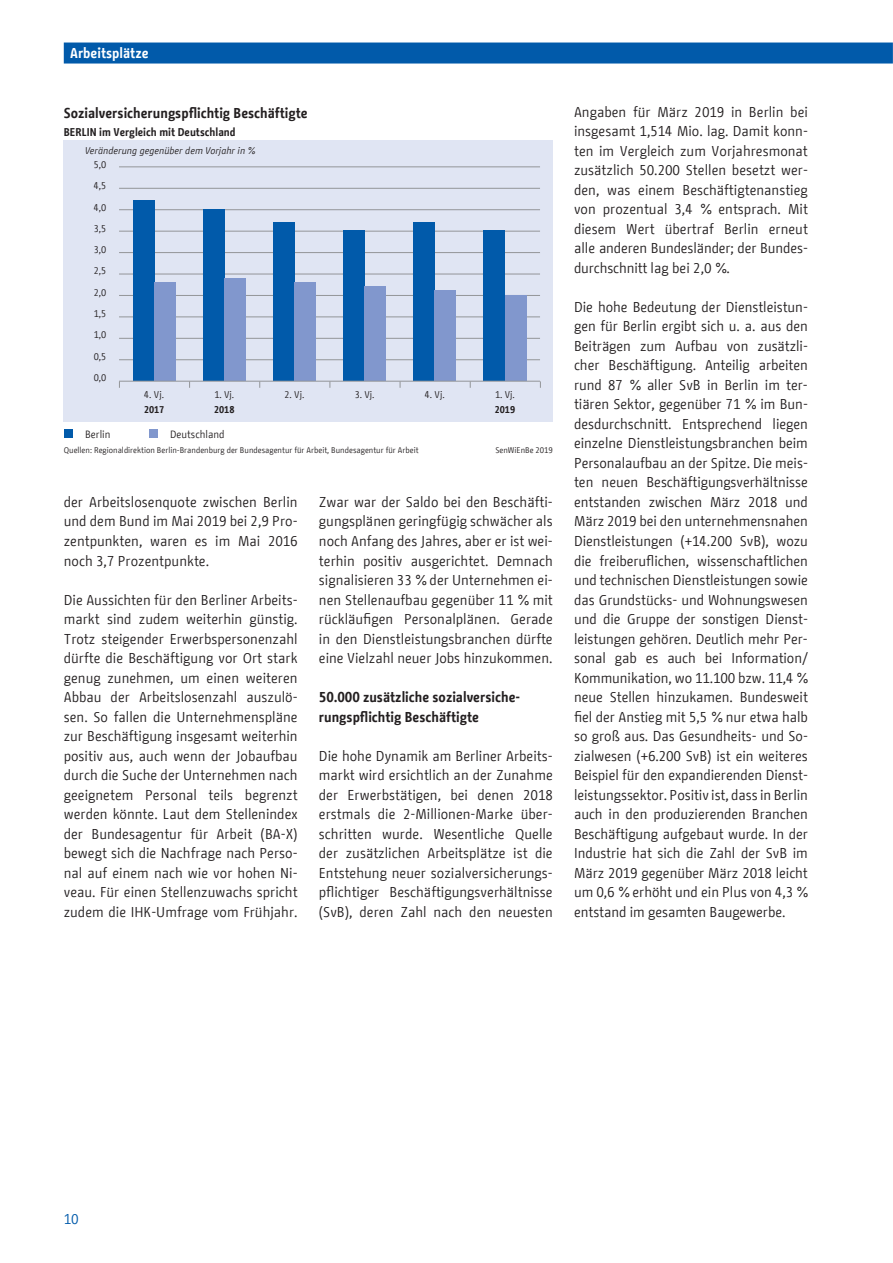
<style>
.page{position:relative;width:893px;height:1263px;background:#fff}
.page>*{position:absolute;margin:0;border:0;box-sizing:border-box;transform-origin:0 0}
.Fließtext{font:14.25px/19.5px "BMF Change";color:#231f20;text-align:justify}
.Überschrift_2{font:700 14.25px/19.5px "BMF Change";color:#231f20}
.t1{font:700 14.25px "BMF Change";color:#fff}
.t2{font:14.25px "BMF Change";color:#015aaa}
.t3{font:700 11.25px "BMF Change";color:#231f20}
.t4{font:10.5px "BMF Change";color:#231f20}
.t5{font:9.75px/21.3px "BMF Change";color:#231f20;text-align:justify}
.t6{font:italic 9.75px "BMF Change";color:#231f20}
.t7{font:700 9.75px "BMF Change";color:#231f20}
.t8{font:8.25px "BMF Change";color:#231f20}
</style>
<div class="page">
<svg style="left:892px;top:43px;width:1px;height:21px"></svg>
<div style="left:74px;top:43px;width:808px;height:21px;background:#015aaa"></div>
<div style="left:64px;top:140px;width:489px;height:282px;background:#e0e5f3"></div>
<div style="left:64px;top:429px;width:8px;height:9px;background:#015aaa"></div>
<div style="left:149px;top:429px;width:8px;height:9px;background:#8197cd"></div>
<hr style="left:119px;top:359px;width:421px;height:1px;background:#939598">
<hr style="left:119px;top:338px;width:421px;height:1px;background:#939598">
<hr style="left:119px;top:316px;width:421px;height:1px;background:#939598">
<hr style="left:119px;top:295px;width:421px;height:1px;background:#939598">
<hr style="left:119px;top:274px;width:421px;height:1px;background:#939598">
<hr style="left:119px;top:252px;width:421px;height:1px;background:#939598">
<hr style="left:119px;top:231px;width:421px;height:1px;background:#939598">
<hr style="left:119px;top:209px;width:421px;height:1px;background:#939598">
<hr style="left:119px;top:188px;width:421px;height:1px;background:#939598">
<hr style="left:119px;top:166px;width:421px;height:1px;background:#939598">
<div style="left:133px;top:201px;width:21px;height:180px;background:#015aaa"></div>
<div style="left:203px;top:209px;width:21px;height:172px;background:#015aaa"></div>
<div style="left:273px;top:222px;width:21px;height:159px;background:#015aaa"></div>
<div style="left:343px;top:231px;width:22px;height:150px;background:#015aaa"></div>
<div style="left:414px;top:222px;width:21px;height:159px;background:#015aaa"></div>
<div style="left:484px;top:231px;width:21px;height:150px;background:#015aaa"></div>
<div style="left:154px;top:282px;width:21px;height:99px;background:#8197cd"></div>
<div style="left:224px;top:278px;width:22px;height:103px;background:#8197cd"></div>
<div style="left:294px;top:282px;width:22px;height:99px;background:#8197cd"></div>
<div style="left:365px;top:286px;width:21px;height:95px;background:#8197cd"></div>
<div style="left:435px;top:291px;width:21px;height:90px;background:#8197cd"></div>
<div style="left:505px;top:295px;width:21px;height:86px;background:#8197cd"></div>
<hr style="left:119px;top:381px;width:421px;height:1px;background:#939598">
<p class="t1" style="left:70px;top:43px;width:80px">Arbeitsplätze</p>
<p class="Überschrift_2" style="left:64px;top:103px;width:246px">Sozialversicherungspflichtig Beschäftigte</p>
<p class="t3" style="left:64px;top:124px;width:173px">BERLIN im Vergleich mit Deutschland</p>
<p class="t6" style="left:85px;top:144px;width:172px">Veränderung gegenüber dem Vorjahr in %</p>
<p class="t5" style="left:94px;top:154px;width:14px">5,0<br>4,5<br>4,0<br>3,5<br>3,0<br>2,5<br>2,0<br>1,5<br>1,0<br>0,5<br>0,0</p>
<p class="t5" style="left:144px;top:384px;width:21px">4. Vj.</p>
<p class="t5" style="left:214px;top:384px;width:21px">1. Vj.</p>
<p class="t5" style="left:285px;top:384px;width:21px">2. Vj.</p>
<p class="t5" style="left:355px;top:384px;width:21px">3. Vj.</p>
<p class="t5" style="left:425px;top:384px;width:21px">4. Vj.</p>
<p class="t5" style="left:495px;top:384px;width:21px">1. Vj.</p>
<p class="t7" style="left:144px;top:402px;width:22px">2017</p>
<p class="t7" style="left:214px;top:402px;width:22px">2018</p>
<p class="t7" style="left:495px;top:402px;width:22px">2019</p>
<p class="t4" style="left:85px;top:427px;width:27px">Berlin</p>
<p class="t4" style="left:170px;top:427px;width:56px">Deutschland</p>
<p class="t8" style="left:64px;top:444px;width:356px">Quellen: Regionaldirektion Berlin-Brandenburg der Bundesagentur für Arbeit, Bundesagentur für Arbeit</p>
<p class="t8" style="left:495px;top:444px;width:59px">SenWiEnBe 2019</p>
<p class="Fließtext" style="left:64px;top:492px;width:235px">der Arbeitslosenquote zwischen Berlin und dem Bund im Mai 2019 bei 2,9 Pro&shy;zentpunkten, waren es im Mai 2016 noch 3,7 Prozentpunkte.</p>
<p class="Fließtext" style="left:64px;top:590px;width:235px">Die Aussichten für den Berliner Arbeits&shy;markt sind zudem weiterhin günstig.<br>Trotz steigender Erwerbspersonenzahl dürfte die Beschäftigung vor Ort stark genug zunehmen, um einen weiteren Abbau der Arbeitslosenzahl auszulö&shy;sen. So fallen die Unternehmenspläne zur Beschäftigung insgesamt weiterhin positiv aus, auch wenn der Jobaufbau durch die Suche der Unternehmen nach geeignetem Personal teils begrenzt werden könnte. Laut dem Stellenindex der Bundesagentur für Arbeit (BA-X) bewegt sich die Nachfrage nach Perso&shy;nal auf einem nach wie vor hohen Ni&shy;veau. Für einen Stellenzuwachs spricht zudem die IHK-Umfrage vom Frühjahr.</p>
<p class="Fließtext" style="left:319px;top:492px;width:235px">Zwar war der Saldo bei den Beschäfti&shy;gungsplänen geringfügig schwächer als noch Anfang des Jahres, aber er ist wei&shy;terhin positiv ausgerichtet. Demnach signalisieren 33 % der Unternehmen ei&shy;nen Stellenaufbau gegenüber 11 % mit rückläufigen Personalplänen. Gerade in den Dienstleistungsbranchen dürfte eine Vielzahl neuer Jobs hinzukommen.</p>
<p class="Überschrift_2" style="left:319px;top:687px;width:203px">50.000 zusätzliche sozialversiche&shy;rungspflichtig Beschäftigte</p>
<p class="Fließtext" style="left:319px;top:746px;width:235px">Die hohe Dynamik am Berliner Arbeits&shy;markt wird ersichtlich an der Zunahme der Erwerbstätigen, bei denen 2018 erstmals die 2-Millionen-Marke über&shy;schritten wurde. Wesentliche Quelle der zusätzlichen Arbeitsplätze ist die Entstehung neuer sozialversicherungs&shy;pflichtiger Beschäftigungsverhältnisse (SvB), deren Zahl nach den neuesten</p>
<p class="Fließtext" style="left:574px;top:102px;width:235px">Angaben für März 2019 in Berlin bei insgesamt 1,514 Mio. lag. Damit konn&shy;ten im Vergleich zum Vorjahresmonat zusätzlich 50.200 Stellen besetzt wer&shy;den, was einem Beschäftigtenanstieg von prozentual 3,4 % entsprach. Mit diesem Wert übertraf Berlin erneut alle anderen Bundesländer; der Bundes&shy;durchschnitt lag bei 2,0 %.</p>
<p class="Fließtext" style="left:574px;top:297px;width:235px">Die hohe Bedeutung der Dienstleistun&shy;gen für Berlin ergibt sich u. a. aus den Beiträgen zum Aufbau von zusätzli&shy;cher Beschäftigung. Anteilig arbeiten rund 87 % aller SvB in Berlin im ter&shy;tiären Sektor, gegenüber 71 % im Bun&shy;desdurchschnitt. Entsprechend liegen einzelne Dienstleistungsbranchen beim Personalaufbau an der Spitze. Die meis&shy;ten neuen Beschäftigungsverhältnisse entstanden zwischen März 2018 und März 2019 bei den unternehmensnahen Dienstleistungen (+14.200 SvB), wozu die freiberuflichen, wissenschaftlichen und technischen Dienstleistungen sowie das Grundstücks- und Wohnungswesen und die Gruppe der sonstigen Dienst&shy;leistungen gehören. Deutlich mehr Per&shy;sonal gab es auch bei Information/ Kommunikation, wo 11.100 bzw. 11,4 % neue Stellen hinzukamen. Bundesweit fiel der Anstieg mit 5,5 % nur etwa halb so groß aus. Das Gesundheits- und So&shy;zialwesen (+6.200 SvB) ist ein weiteres Beispiel für den expandierenden Dienst&shy;leistungssektor. Positiv ist, dass in Berlin auch in den produzierenden Branchen Beschäftigung aufgebaut wurde. In der Industrie hat sich die Zahl der SvB im März 2019 gegenüber März 2018 leicht um 0,6 % erhöht und ein Plus von 4,3 % entstand im gesamten Baugewerbe.</p>
<p class="t2" style="left:64px;top:1209px;width:16px">10</p>
</div>
